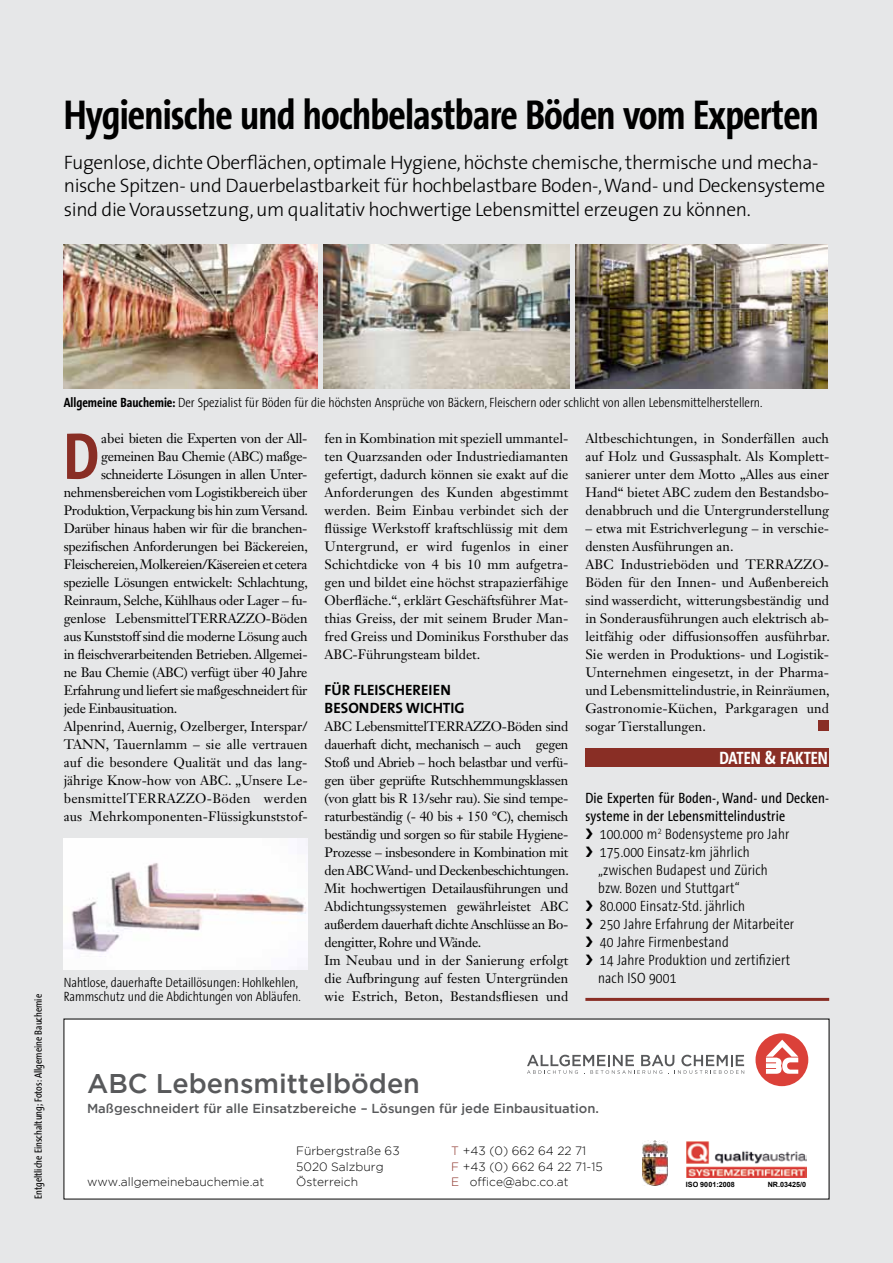
<style>
.page{position:relative;width:893px;height:1263px;background:#e6e7e8}
.page>*{position:absolute;margin:0;border:0;box-sizing:border-box;transform-origin:0 0}
.t1{font:700 66.9px "The Sans Condensed";color:#892e25}
.t2{font:700 42px "The Sans Condensed";letter-spacing:-.02em;color:#000}
.t3{font:500 27px "Gotham";color:#58595b}
.t4{font:300 19.5px/23.4px "The Sans";letter-spacing:-.02em;color:#000}
.t5{font:700 18px "The Sans Condensed";letter-spacing:-.01em;color:#fff}
.t6{font:300 15px "The Sans Condensed";letter-spacing:.01em;color:#000}
.t7{font:15px "The Sans Condensed";letter-spacing:.01em;color:#000}
.t8{font:700 15px/18px "The Sans";color:#000}
.t9{font:13.5px/18px "Janson Text LT Std";letter-spacing:-.02em;color:#000;text-align:justify}
.t10{font:13.5px/18px "Janson Text LT Std";color:#000}
.t11{font:300 13.5px/13.5px "The Sans Condensed";color:#000}
.t12{font:13.5px "Janson Text LT Std";letter-spacing:.005em;color:#000}
.t13{font:13.5px "Janson Text LT Std";letter-spacing:.01em;color:#000}
.t14{font:13.5px "Janson Text LT Std";letter-spacing:.025em;color:#000}
.t15{font:500 13.05px "Gotham";color:#58595b}
.t16{font:300 12px/15.8px "Gotham";color:#000}
.t17{font:10.5px "The Sans Condensed";color:#000}
.t18{font:700 7.2px "Arial";color:#000}
.s1{font-weight:700}
.s2{color:#892e25}
</style>
<div class="page">
<div style="left:819px;top:720px;width:10px;height:11px;background:#892e25"></div>
<div style="left:64px;top:1019px;width:765px;height:180px;background:#fff"></div>
<img style="left:64px;top:839px;width:244px;height:130px">
<img style="left:324px;top:245px;width:245px;height:144px">
<img style="left:576px;top:245px;width:251px;height:144px">
<img style="left:64px;top:245px;width:253px;height:144px">
<div style="left:585px;top:749px;width:244px;height:18px;background:#892e25"></div>
<hr style="left:585px;top:998px;width:244px;height:3px;background:#892e25">
<div style="left:755px;top:1033px;width:53px;height:53px;background:#db4139;border-radius:50%"></div>
<svg style="left:766px;top:1040px;width:32px;height:34px"></svg>
<svg style="left:527px;top:1055px;width:217px;height:19px"></svg>
<img style="left:643px;top:1140px;width:24px;height:46px">
<img style="left:686px;top:1141px;width:121px;height:37px">
<h2 class="t2" style="left:64px;top:80px;width:757px">Hygienische und hochbelastbare Böden vom Experten</h2>
<p class="t4" style="left:64px;top:150px;width:763px">Fugenlose, dichte Oberflächen, optimale Hygiene, höchste chemische, thermische und mecha&shy;nische Spitzen- und Dauerbelastbarkeit für hochbelastbare Boden-, Wand- und Deckensysteme sind die Voraussetzung, um qualitativ hochwertige Lebensmittel erzeugen zu können.</p>
<p class="t17" style="left:29px;top:1199px;width:207px;rotate:-90deg">Entgeltliche Einschaltung; Fotos: Allgemeine Bauchemie</p>
<p class="t11" style="left:64px;top:395px;width:700px"><span class="s1">Allgemeine Bauchemie:</span> Der Spezialist für Böden für die höchsten Ansprüche von Bäckern, Fleischern oder schlicht von allen Lebensmittelherstellern.</p>
<h1 class="t1" style="left:64px;top:400px;width:37px">D</h1>
<p class="t9" style="left:101px;top:429px;width:208px">abei bieten die Experten von der All-</p>
<p class="t9" style="left:101px;top:447px;width:208px">gemeinen Bau Chemie (ABC) maßge-</p>
<p class="t9" style="left:101px;top:465px;width:208px">schneiderte Lösungen in allen Unter-</p>
<p class="t9" style="left:64px;top:483px;width:245px">nehmensbereichen vom Logistikbereich über</p>
<p class="t9" style="left:64px;top:501px;width:246px">Produktion, Verpackung bis hin zum Versand.</p>
<p class="t9" style="left:64px;top:519px;width:245px">Darüber hinaus haben wir für die branchen-</p>
<p class="t9" style="left:64px;top:537px;width:246px">spezifischen Anforderungen bei Bäckereien,</p>
<p class="t9" style="left:64px;top:555px;width:245px">Fleischereien, Molkereien/Käsereien et cetera</p>
<p class="t9" style="left:64px;top:573px;width:246px">spezielle Lösungen entwickelt: Schlachtung,</p>
<p class="t9" style="left:64px;top:591px;width:245px">Reinraum, Selche, Kühlhaus oder Lager – fu-</p>
<p class="t9" style="left:64px;top:609px;width:245px">genlose LebensmittelTERRAZZO-Böden</p>
<p class="t9" style="left:64px;top:627px;width:245px">aus Kunststoff sind die moderne Lösung auch</p>
<p class="t9" style="left:64px;top:645px;width:245px">in fleischverarbeitenden Betrieben. Allgemei-</p>
<p class="t9" style="left:64px;top:663px;width:245px">ne Bau Chemie (ABC) verfügt über 40 Jahre</p>
<p class="t9" style="left:64px;top:681px;width:245px">Erfahrung und liefert sie maßgeschneidert für</p>
<p class="t9" style="left:64px;top:699px;width:115px">jede Einbausituation.</p>
<p class="t10" style="left:64px;top:717px;width:245px">Alpenrind, Auernig, Ozelberger, Interspar/</p>
<p class="t12" style="left:64px;top:735px;width:245px">TANN, Tauernlamm – sie alle vertrauen</p>
<p class="t12" style="left:64px;top:753px;width:245px">auf die besondere Qualität und das lang-</p>
<p class="t10" style="left:64px;top:771px;width:245px">jährige Know-how von ABC. „Unsere Le-</p>
<p class="t14" style="left:64px;top:789px;width:245px">bensmittelTERRAZZO-Böden werden</p>
<p class="t13" style="left:64px;top:807px;width:245px">aus Mehrkomponenten-Flüssigkunststof-</p>
<p class="t11" style="left:64px;top:976px;width:238px">Nahtlose, dauerhafte Detaillösungen: Hohlkehlen,<br>Rammschutz und die Abdichtungen von Abläufen.</p>
<p class="t9" style="left:325px;top:429px;width:245px">fen in Kombination mit speziell ummantel&shy;ten Quarzsanden oder Industriediamanten gefertigt, dadurch können sie exakt auf die Anforderungen des Kunden abgestimmt werden. Beim Einbau verbindet sich der flüssige Werkstoff kraftschlüssig mit dem Untergrund, er wird fugenlos in einer Schichtdicke von 4 bis 10 mm aufgetra&shy;gen und bildet eine höchst strapazierfähige Oberfläche.“, erklärt Geschäftsführer Mat&shy;thias Greiss, der mit seinem Bruder Man&shy;fred Greiss und Dominikus Forsthuber das ABC-Führungsteam bildet.</p>
<p class="t8" style="left:325px;top:680px;width:142px">FÜR FLEISCHEREIEN<br>BESONDERS WICHTIG</p>
<p class="t9" style="left:325px;top:717px;width:246px;text-align:left">ABC LebensmittelTERRAZZO-Böden sind dauerhaft dicht, mechanisch – auch gegen Stoß und Abrieb – hoch belastbar und verfü&shy;gen über geprüfte Rutschhemmungsklassen (von glatt bis R 13/sehr rau). Sie sind tempe&shy;raturbeständig (- 40 bis + 150 °C), chemisch beständig und sorgen so für stabile Hygiene-Prozesse – insbesondere in Kombination mit den ABC Wand- und Deckenbeschichtungen.<br>Mit hochwertigen Detailausführungen und Abdichtungssystemen gewährleistet ABC außerdem dauerhaft dichte Anschlüsse an Bo&shy;dengitter, Rohre und Wände.<br>Im Neubau und in der Sanierung erfolgt die Aufbringung auf festen Untergründen wie Estrich, Beton, Bestandsfliesen und</p>
<p class="t9" style="left:585px;top:429px;width:245px">Altbeschichtungen, in Sonderfällen auch auf Holz und Gussasphalt. Als Komplett&shy;sanierer unter dem Motto „Alles aus einer Hand“ bietet ABC zudem den Bestandsbo&shy;denabbruch und die Untergrunderstellung</p>
<p class="t10" style="left:585px;top:519px;width:246px">– etwa mit Estrichverlegung – in verschie&shy;densten Ausführungen an.<br>ABC Industrieböden und TERRAZZO-Böden für den Innen- und Außenbereich sind wasserdicht, witterungsbeständig und in Sonderausführungen auch elektrisch ab&shy;leitfähig oder diffusionsoffen ausführbar.<br>Sie werden in Produktions- und Logistik-Unternehmen eingesetzt, in der Pharma&shy;und Lebensmittelindustrie, in Reinräumen, Gastronomie-Küchen, Parkgaragen und sogar Tierstallungen.</p>
<h3 class="t5" style="left:719px;top:743px;width:110px">Daten &amp; Fakten</h3>
<p class="t7" style="left:585px;top:785px;width:245px">Die Experten für Boden-, Wand- und Decken-</p>
<p class="t7" style="left:585px;top:803px;width:201px">systeme in der Lebensmittelindustrie</p>
<p class="t6" style="left:585px;top:821px;width:205px">❯ 100.000 m<sup>2</sup> Bodensysteme pro Jahr</p>
<p class="t6" style="left:585px;top:839px;width:166px">❯ 175.000 Einsatz-km jährlich</p>
<p class="t6" style="left:598px;top:857px;width:171px">„zwischen Budapest und Zürich</p>
<p class="t6" style="left:598px;top:875px;width:143px">bzw. Bozen und Stuttgart“</p>
<p class="t6" style="left:585px;top:893px;width:161px">❯ 80.000 Einsatz-Std. jährlich</p>
<p class="t6" style="left:585px;top:911px;width:210px">❯ 250 Jahre Erfahrung der Mitarbeiter</p>
<p class="t6" style="left:585px;top:929px;width:145px">❯ 40 Jahre Firmenbestand</p>
<p class="t6" style="left:585px;top:947px;width:206px">❯ 14 Jahre Produktion und zertifiziert</p>
<p class="t6" style="left:598px;top:965px;width:80px">nach ISO 9001</p>
<h3 class="t3" style="left:87px;top:1068px;width:335px">ABC Lebensmittelböden</h3>
<p class="t15" style="left:87px;top:1101px;width:513px">Maßgeschneidert für alle Einsatzbereiche – Lösungen für jede Einbausituation.</p>
<p class="t16" style="left:296px;top:1143px;width:105px">Fürbergstraße 63<br>5020 Salzburg<br>Österreich</p>
<p class="t16" style="left:451px;top:1143px;width:153px"><span class="s2">T</span> +43 (0) 662 64 22 71<br><span class="s2">F</span> +43 (0) 662 64 22 71-15</p>
<p class="t16" style="left:87px;top:1174px;width:179px">www.allgemeinebauchemie.at</p>
<p class="t16" style="left:451px;top:1174px;width:119px"><span class="s2">E</span> office@abc.co.at</p>
<p class="t18" style="left:686px;top:1179px;width:50px">ISO 9001:2008</p>
<p class="t18" style="left:768px;top:1179px;width:40px">NR.03425/0</p>
</div>
